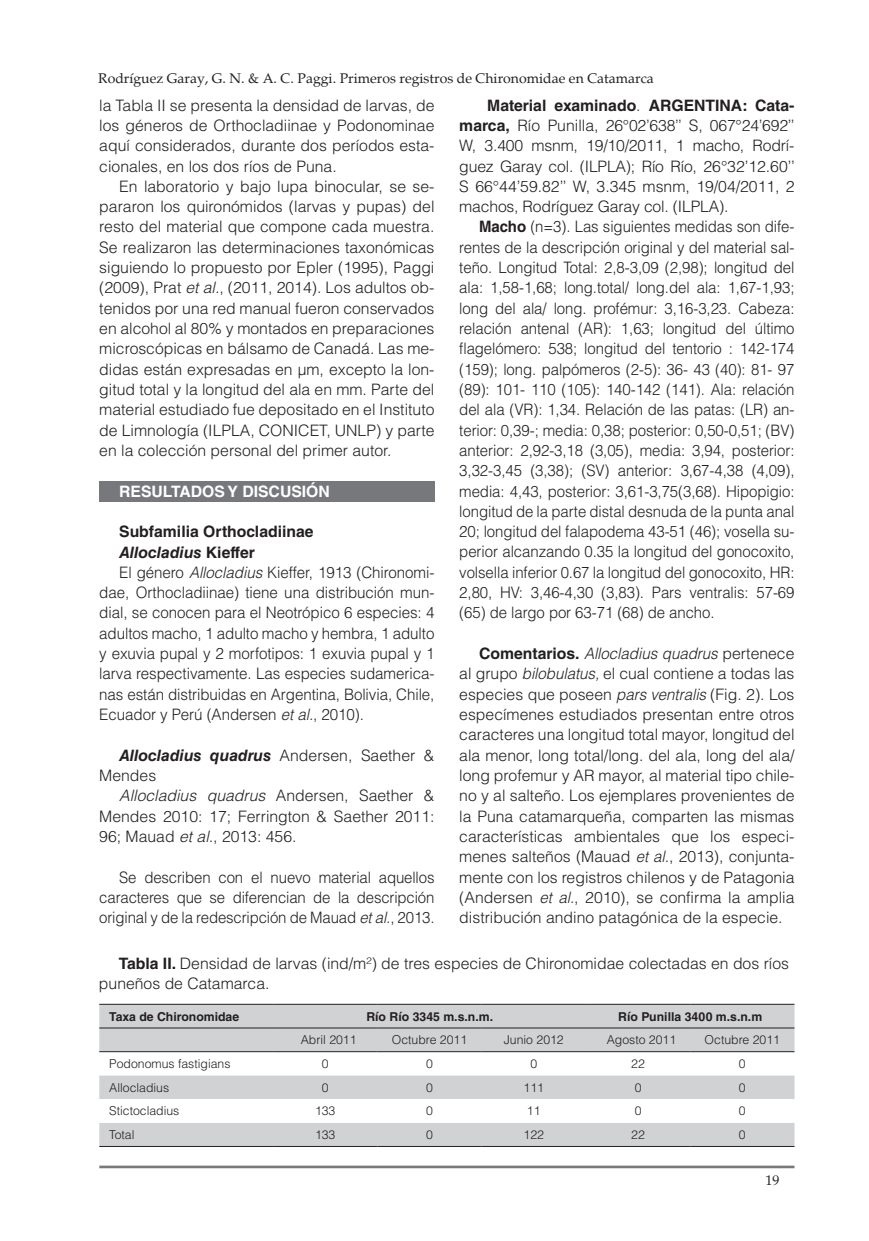
<style>
.page{position:relative;width:869px;height:1241px;background:#fff}
.page>*{position:absolute;margin:0;border:0;box-sizing:border-box;transform-origin:0 0}
.t1{font:300 15.75px/20.3px "Helvetica LT Std";letter-spacing:-.005em;color:#231f20;text-align:justify}
.t2{font:300 15.75px/20.3px "Helvetica LT Std";letter-spacing:-.005em;color:#231f20;text-align:justify;scale:.95 1}
.t3{font:300 15.75px "Helvetica LT Std";letter-spacing:-.005em;color:#231f20;scale:.96 1}
.t4{font:700 15.75px "Helvetica LT Std";color:#231f20}
.t5{font:700 15.75px "Helvetica LT Std";color:#fff}
.t6{font:italic 700 15.75px "Helvetica LT Std";color:#231f20}
.t7{font:14px "Palatino";color:#231f20}
.t8{font:300 12.25px "Helvetica LT Std";color:#231f20}
.t9{font:700 12.25px "Helvetica LT Std";color:#231f20}
.s1{font-weight:700}
.s2{font-style:italic}
.s3{font-style:normal}
.s4{font-weight:700;font-style:italic}
</style>
<div class="page">
<hr style="left:99px;top:1165px;width:695px;height:2px;background:#76787b">
<div style="left:99px;top:481px;width:335px;height:21px;background:#76787b"></div>
<div style="left:99px;top:1004px;width:695px;height:141px;background:#d1d2d4"></div>
<svg style="left:99px;top:1052px;width:695px;height:70px"></svg>
<hr style="left:99px;top:1003px;width:174px;height:1px;background:#231f20">
<hr style="left:273px;top:1003px;width:104px;height:1px;background:#231f20">
<hr style="left:377px;top:1003px;width:104px;height:1px;background:#231f20">
<hr style="left:481px;top:1003px;width:104px;height:1px;background:#231f20">
<hr style="left:585px;top:1003px;width:105px;height:1px;background:#231f20">
<hr style="left:690px;top:1003px;width:104px;height:1px;background:#231f20">
<hr style="left:99px;top:1027px;width:174px;height:1px;background:#231f20">
<hr style="left:273px;top:1027px;width:104px;height:1px;background:#231f20">
<hr style="left:377px;top:1027px;width:104px;height:1px;background:#231f20">
<hr style="left:481px;top:1027px;width:104px;height:1px;background:#231f20">
<hr style="left:585px;top:1027px;width:105px;height:1px;background:#231f20">
<hr style="left:690px;top:1027px;width:104px;height:1px;background:#231f20">
<hr style="left:99px;top:1051px;width:174px;height:1px;background:#231f20">
<hr style="left:273px;top:1051px;width:104px;height:1px;background:#231f20">
<hr style="left:377px;top:1051px;width:104px;height:1px;background:#231f20">
<hr style="left:481px;top:1051px;width:104px;height:1px;background:#231f20">
<hr style="left:585px;top:1051px;width:105px;height:1px;background:#231f20">
<hr style="left:690px;top:1051px;width:104px;height:1px;background:#231f20">
<hr style="left:99px;top:1145px;width:174px;height:1px;background:#231f20">
<hr style="left:273px;top:1145px;width:104px;height:1px;background:#231f20">
<hr style="left:377px;top:1145px;width:104px;height:1px;background:#231f20">
<hr style="left:481px;top:1145px;width:104px;height:1px;background:#231f20">
<hr style="left:585px;top:1145px;width:105px;height:1px;background:#231f20">
<hr style="left:690px;top:1145px;width:104px;height:1px;background:#231f20">
<p class="t7" style="left:98px;top:70px;width:557px">Rodríguez Garay, G. N. &amp; A. C. Paggi. Primeros registros de Chironomidae en Catamarca</p>
<p class="t1" style="left:459px;top:95px;width:336px;text-indent:28px"><span class="s1">Material examinado</span>. <span class="s1">ARGENTINA: Cata&shy;marca,</span> Río Punilla, 26°02’638’’ S, 067°24’692’’ W, 3.400 msnm, 19/10/2011, 1 macho, Rodrí&shy;guez Garay col. (ILPLA); Río Río, 26°32’12.60’’ S 66°44’59.82’’ W, 3.345 msnm, 19/04/2011, 2 machos, Rodríguez Garay col. (ILPLA).</p>
<p class="t2" style="left:459px;top:216px;width:354px;text-indent:20px"><span class="s1">Macho</span> (n=3). Las siguientes medidas son dife&shy;rentes de la descripción original y del material sal&shy;teño. Longitud Total: 2,8-3,09 (2,98); longitud del ala: 1,58-1,68; long.total/ long.del ala: 1,67-1,93; long del ala/ long. profémur: 3,16-3,23. Cabeza: relación antenal (AR): 1,63; longitud del último flagelómero: 538; longitud del tentorio : 142-174 (159); long. palpómeros (2-5): 36- 43 (40): 81- 97 (89): 101- 110 (105): 140-142 (141). Ala: relación del ala (VR): 1,34. Relación de las patas: (LR) an&shy;terior: 0,39-; media: 0,38; posterior: 0,50-0,51; (BV) anterior: 2,92-3,18 (3,05), media: 3,94, posterior:<br>3,32-3,45 (3,38); (SV) anterior: 3,67-4,38 (4,09), media: 4,43, posterior: 3,61-3,75(3,68). Hipopigio: longitud de la parte distal desnuda de la punta anal 20; longitud del falapodema 43-51 (46); vosella su&shy;perior alcanzando 0.35 la longitud del gonocoxito, volsella inferior 0.67 la longitud del gonocoxito, HR:<br>2,80, HV: 3,46-4,30 (3,83). Pars ventralis: 57-69 (65) de largo por 63-71 (68) de ancho.</p>
<p class="t1" style="left:459px;top:643px;width:336px;text-indent:20px"><span class="s1">Comentarios.</span> <span class="s2">Allocladius quadrus</span> pertenece al grupo <span class="s2">bilobulatus,</span> el cual contiene a todas las especies que poseen <span class="s2">pars ventralis</span> (Fig. 2). Los especímenes estudiados presentan entre otros caracteres una longitud total mayor, longitud del ala menor, long total/long. del ala, long del ala/ long profemur y AR mayor, al material tipo chile&shy;no y al salteño. Los ejemplares provenientes de la Puna catamarqueña, comparten las mismas características ambientales que los especi&shy;menes salteños (Mauad <span class="s2">et al.</span>, 2013), conjunta&shy;mente con los registros chilenos y de Patagonia (Andersen <span class="s2">et al.</span>, 2010), se confirma la amplia distribución andino patagónica de la especie.</p>
<p class="t1" style="left:99px;top:952px;width:691px;text-indent:20px"><span class="s1">Tabla II.</span> Densidad de larvas (ind/m²) de tres especies de Chironomidae colectadas en dos ríos puneños de Catamarca.</p>
<p class="t9" style="left:109px;top:1008px;width:131px">Taxa de Chironomidae</p>
<p class="t9" style="left:366px;top:1008px;width:128px">Río Río 3345 m.s.n.m.</p>
<p class="t9" style="left:618px;top:1008px;width:145px">Río Punilla 3400 m.s.n.m</p>
<p class="t8" style="left:300px;top:1032px;width:57px">Abril 2011</p>
<p class="t8" style="left:391px;top:1032px;width:77px">Octubre 2011</p>
<p class="t8" style="left:503px;top:1032px;width:61px">Junio 2012</p>
<p class="t8" style="left:606px;top:1032px;width:71px">Agosto 2011</p>
<p class="t8" style="left:704px;top:1032px;width:77px">Octubre 2011</p>
<p class="t8" style="left:109px;top:1055px;width:123px">Podonomus fastigians</p>
<p class="t8" style="left:322px;top:1055px;width:8px">0</p>
<p class="t8" style="left:426px;top:1055px;width:8px">0</p>
<p class="t8" style="left:530px;top:1055px;width:8px">0</p>
<p class="t8" style="left:631px;top:1055px;width:15px">22</p>
<p class="t8" style="left:738px;top:1055px;width:8px">0</p>
<p class="t8" style="left:109px;top:1079px;width:61px">Allocladius</p>
<p class="t8" style="left:322px;top:1079px;width:8px">0</p>
<p class="t8" style="left:426px;top:1079px;width:8px">0</p>
<p class="t8" style="left:523px;top:1079px;width:22px">111</p>
<p class="t8" style="left:634px;top:1079px;width:8px">0</p>
<p class="t8" style="left:738px;top:1079px;width:8px">0</p>
<p class="t8" style="left:109px;top:1103px;width:72px">Stictocladius</p>
<p class="t8" style="left:315px;top:1103px;width:22px">133</p>
<p class="t8" style="left:426px;top:1103px;width:8px">0</p>
<p class="t8" style="left:526px;top:1103px;width:15px">11</p>
<p class="t8" style="left:634px;top:1103px;width:8px">0</p>
<p class="t8" style="left:738px;top:1103px;width:8px">0</p>
<p class="t8" style="left:109px;top:1126px;width:27px">Total</p>
<p class="t8" style="left:315px;top:1126px;width:22px">133</p>
<p class="t8" style="left:426px;top:1126px;width:8px">0</p>
<p class="t8" style="left:523px;top:1126px;width:22px">122</p>
<p class="t8" style="left:631px;top:1126px;width:15px">22</p>
<p class="t8" style="left:738px;top:1126px;width:8px">0</p>
<p class="t1" style="left:99px;top:95px;width:336px">la Tabla II se presenta la densidad de larvas, de los géneros de Orthocladiinae y Podonominae aquí considerados, durante dos períodos esta&shy;cionales, en los dos ríos de Puna.</p>
<p class="t1" style="left:99px;top:176px;width:336px;text-indent:20px">En laboratorio y bajo lupa binocular, se se&shy;pararon los quironómidos (larvas y pupas) del resto del material que compone cada muestra.<br>Se realizaron las determinaciones taxonómicas siguiendo lo propuesto por Epler (1995), Paggi (2009), Prat <span class="s2">et al.</span>, (2011, 2014). Los adultos ob&shy;tenidos por una red manual fueron conservados en alcohol al 80% y montados en preparaciones microscópicas en bálsamo de Canadá. Las me&shy;didas están expresadas en µm, excepto la lon&shy;gitud total y la longitud del ala en mm. Parte del material estudiado fue depositado en el Instituto de Limnología (ILPLA, CONICET, UNLP) y parte en la colección personal del primer autor.</p>
<p class="t5" style="left:119px;top:481px;width:212px">RESULTADOS Y DISCUSIÓN</p>
<p class="t4" style="left:119px;top:522px;width:196px">Subfamilia Orthocladiinae</p>
<p class="t6" style="left:119px;top:542px;width:137px">Allocladius <span class="s3">Kieffer</span></p>
<p class="t3" style="left:119px;top:562px;width:330px">El género <span class="s2">Allocladius</span> Kieffer, 1913 (Chironomi-</p>
<p class="t3" style="left:99px;top:582px;width:350px">dae, Orthocladiinae) tiene una distribución mun-</p>
<p class="t3" style="left:99px;top:603px;width:350px">dial, se conocen para el Neotrópico 6 especies: 4</p>
<p class="t3" style="left:99px;top:623px;width:350px">adultos macho, 1 adulto macho y hembra, 1 adulto</p>
<p class="t3" style="left:99px;top:643px;width:350px">y exuvia pupal y 2 morfotipos: 1 exuvia pupal y 1</p>
<p class="t3" style="left:99px;top:664px;width:350px">larva respectivamente. Las especies sudamerica-</p>
<p class="t3" style="left:99px;top:684px;width:350px">nas están distribuidas en Argentina, Bolivia, Chile,</p>
<p class="t3" style="left:99px;top:704px;width:277px">Ecuador y Perú (Andersen <span class="s2">et al.</span>, 2010).</p>
<p class="t1" style="left:99px;top:744px;width:336px;text-indent:20px"><span class="s4">Allocladius quadrus</span> Andersen, Saether &amp;<br>Mendes</p>
<p class="t1" style="left:99px;top:785px;width:336px;text-indent:20px"><span class="s2">Allocladius quadrus</span> Andersen, Saether &amp; Mendes 2010: 17; Ferrington &amp; Saether 2011:<br>96; Mauad <span class="s2">et al.</span>, 2013: 456.</p>
<p class="t2" style="left:99px;top:866px;width:354px;text-indent:20px">Se describen con el nuevo material aquellos caracteres que se diferencian de la descripción original y de la redescripción de Mauad <span class="s2">et al.</span>, 2013.</p>
<p class="t7" style="left:765px;top:1171px;width:15px">19</p>
</div>
